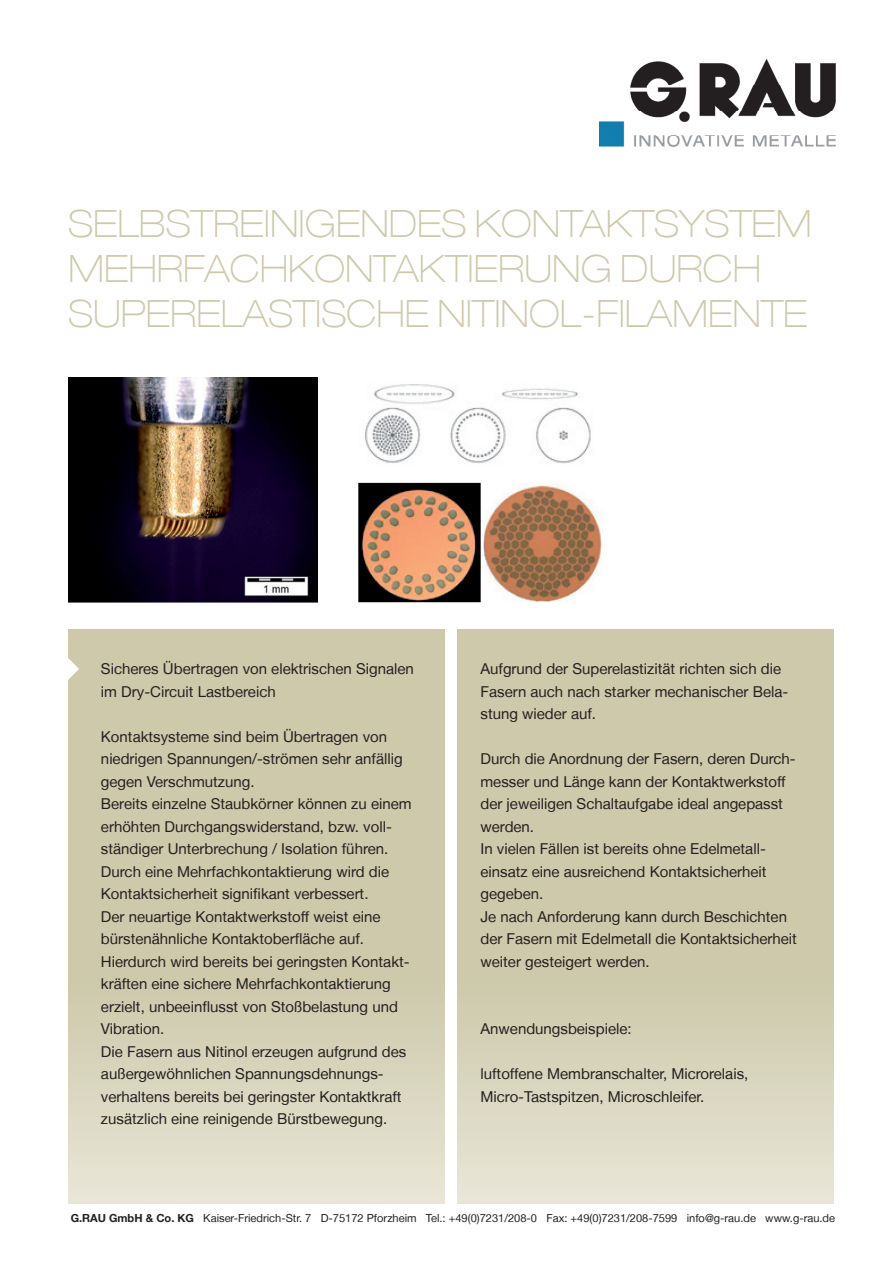
<style>
.page{position:relative;width:893px;height:1263px;background:#fff}
.page>*{position:absolute;margin:0;border:0;box-sizing:border-box;transform-origin:0 0}
.t1{font:100 expanded 37.5px/45px "Helvetica Neue LT";color:#cec9ab}
.t2{font:15px/22.5px "Helvetica Neue LT";color:#231f20}
.t3{font:11.1px "Helvetica Neue LT";color:#231f20}
.s1{font-weight:700}
</style>
<div class="page">
<svg style="left:457px;top:629px;width:376px;height:574px;background:#d2ceb3"></svg>
<svg style="left:68px;top:629px;width:376px;height:574px;background:#d2ceb3"></svg>
<img style="left:599px;top:60px;width:236px;height:87px">
<img style="left:358px;top:384px;width:245px;height:219px">
<img style="left:68px;top:378px;width:250px;height:224px">
<svg style="left:68px;top:656px;width:11px;height:26px"></svg>
<h1 class="t1" style="left:68px;top:200px;width:745px">SELBSTREINIGENDES KONTAKTSYSTEM<br>MEHRFACHKONTAKTIERUNG DURCH<br>SUPERELASTISCHE NITINOL-FILAMENTE</h1>
<p class="t2" style="left:101px;top:657px;width:314px">Sicheres Übertragen von elektrischen Signalen im Dry-Circuit Lastbereich</p>
<p class="t2" style="left:101px;top:725px;width:312px">Kontaktsysteme sind beim Übertragen von niedrigen Spannungen/-strömen sehr anfällig gegen Verschmutzung.<br>Bereits einzelne Staubkörner können zu einem erhöhten Durchgangswiderstand, bzw. voll&shy;ständiger Unterbrechung / Isolation führen.<br>Durch eine Mehrfachkontaktierung wird die Kontaktsicherheit signifikant verbessert.<br>Der neuartige Kontaktwerkstoff weist eine bürstenähnliche Kontaktoberfläche auf.<br>Hierdurch wird bereits bei geringsten Kontakt&shy;kräften eine sichere Mehrfachkontaktierung erzielt, unbeeinflusst von Stoßbelastung und Vibration.<br>Die Fasern aus Nitinol erzeugen aufgrund des außergewöhnlichen Spannungsdehnungs&shy;verhaltens bereits bei geringster Kontaktkraft zusätzlich eine reinigende Bürstbewegung.</p>
<p class="t2" style="left:480px;top:657px;width:309px">Aufgrund der Superelastizität richten sich die<br>Fasern auch nach starker mechanischer Bela&shy;stung wieder auf.</p>
<p class="t2" style="left:480px;top:747px;width:318px">Durch die Anordnung der Fasern, deren Durch&shy;messer und Länge kann der Kontaktwerkstoff der jeweiligen Schaltaufgabe ideal angepasst werden.<br>In vielen Fällen ist bereits ohne Edelmetall&shy;einsatz eine ausreichend Kontaktsicherheit gegeben.<br>Je nach Anforderung kann durch Beschichten der Fasern mit Edelmetall die Kontaktsicherheit weiter gesteigert werden.</p>
<p class="t2" style="left:480px;top:1017px;width:153px">Anwendungsbeispiele:</p>
<p class="t2" style="left:480px;top:1062px;width:269px">luftoffene Membranschalter, Microrelais,<br>Micro-Tastspitzen, Microschleifer.</p>
<p class="t3" style="left:71px;top:1211px;width:766px"><span class="s1">G.RAU GmbH &amp; Co. KG</span> Kaiser-Friedrich-Str. 7 D-75172 Pforzheim Tel.: +49(0)7231/208-0 Fax: +49(0)7231/208-7599 info@g-rau.de www.g-rau.de</p>
</div>
